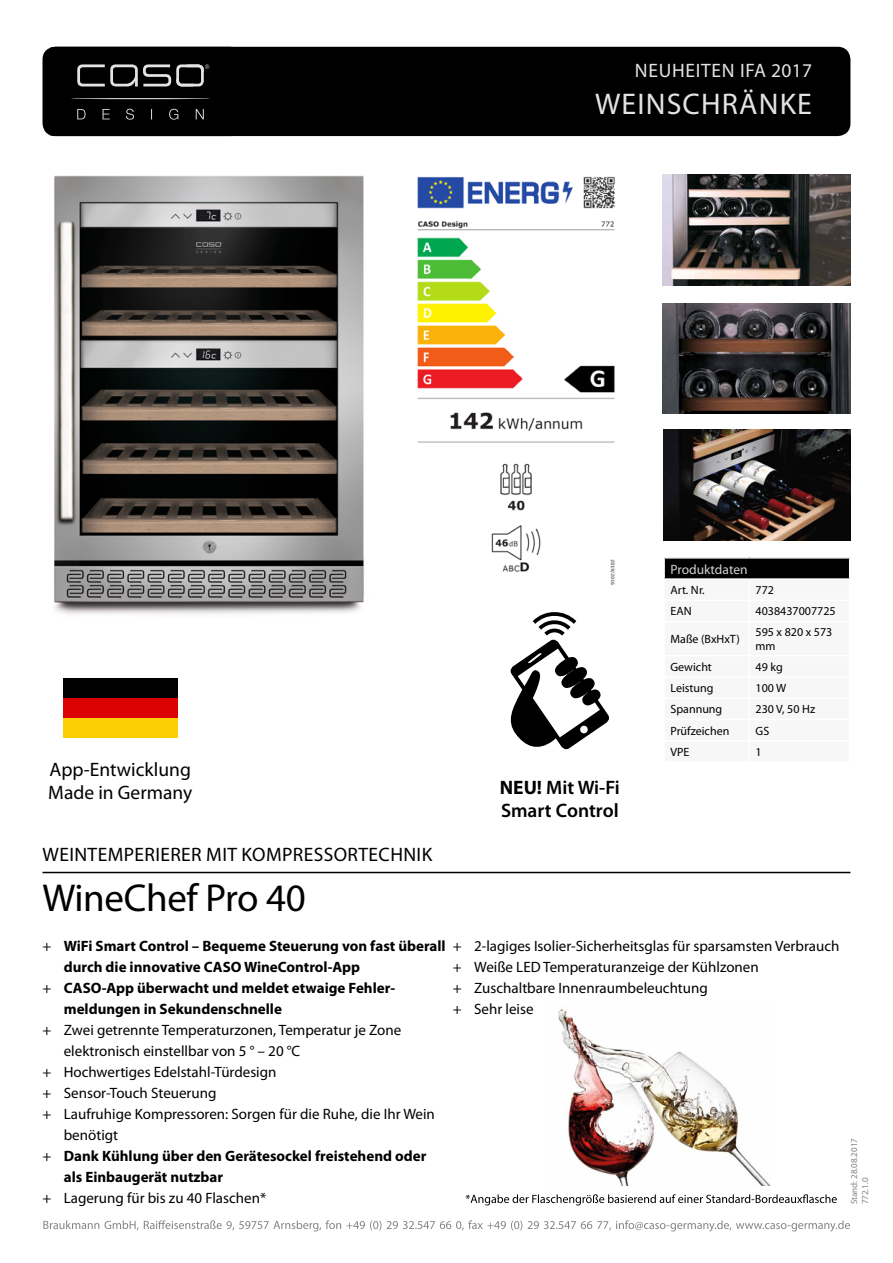
<style>
.page{position:relative;width:893px;height:1263px;background:#fff}
.page>*{position:absolute;margin:0;border:0;box-sizing:border-box;transform-origin:0 0}
.t1{font:39px "Myriad Pro";letter-spacing:-.01em;color:#000}
.t2{font:30px "Myriad Pro";letter-spacing:.04em;color:#e3e3e3}
.t3{font:19.5px "Myriad Pro";letter-spacing:.02em;color:#000}
.t4{font:19.5px/23.4px "Myriad Pro";color:#000}
.t5{font:600 19.5px/23.4px "Myriad Pro";color:#000}
.t6{font:19.5px "Myriad Pro";letter-spacing:.04em;color:#e3e3e3}
.t7{font:15px/21px "Myriad Pro";color:#000}
.t8{font:700 15px "Myriad Pro";color:#000}
.t9{font:13.5px "Myriad Pro";color:#d2d2d2}
.t10{font:12px/14.4px "Myriad Pro";color:#000}
.t11{font:9px/10.8px "Myriad Pro";color:#848484}
.s1{font-weight:700}
.s2{font-weight:400}
</style>
<div class="page">
<hr style="left:43px;top:872px;width:807px;height:1px;background:#000">
<svg style="left:43px;top:1220px;width:807px;height:11px"></svg>
<div style="left:43px;top:47px;width:807px;height:89px;background:#000;border-radius:13px"></div>
<svg style="left:50px;top:47px;width:160px;height:89px"></svg>
<div style="left:664px;top:559px;width:186px;height:20px;background:#000"></div>
<svg style="left:466px;top:1194px;width:371px;height:11px"></svg>
<img style="left:558px;top:1009px;width:212px;height:176px">
<img style="left:663px;top:429px;width:187px;height:111px">
<img style="left:663px;top:303px;width:187px;height:111px">
<div style="left:63px;top:678px;width:115px;height:20px;background:#000"></div>
<div style="left:63px;top:698px;width:115px;height:20px;background:#dc0203"></div>
<div style="left:63px;top:718px;width:115px;height:20px;background:#fccf04"></div>
<svg style="left:510px;top:612px;width:99px;height:138px"></svg>
<img style="left:663px;top:175px;width:187px;height:110px">
<img style="left:54px;top:175px;width:310px;height:440px">
<img style="left:417px;top:176px;width:198px;height:409px">
<h3 class="t6" style="left:635px;top:58px;width:179px">NEUHEITEN IFA 2017</h3>
<h2 class="t2" style="left:595px;top:85px;width:218px">WEINSCHRÄNKE</h2>
<h3 class="t4" style="left:48px;top:757px;width:145px">App-Entwicklung<br>Made in Germany</h3>
<h3 class="t5" style="left:500px;top:775px;width:122px"><span class="s1">NEU!</span> Mit Wi-Fi<br>Smart Control</h3>
<p class="t9" style="left:670px;top:561px;width:79px">Produktdaten</p>
<p class="t10" style="left:670px;top:583px;width:36px">Art. Nr.</p>
<p class="t10" style="left:756px;top:583px;width:20px">772</p>
<p class="t10" style="left:670px;top:604px;width:23px">EAN</p>
<p class="t10" style="left:756px;top:604px;width:82px">4038437007725</p>
<p class="t10" style="left:670px;top:632px;width:71px">Maße (BxHxT)</p>
<p class="t10" style="left:756px;top:624px;width:78px">595 x 820 x 573 mm</p>
<p class="t10" style="left:670px;top:659px;width:43px">Gewicht</p>
<p class="t10" style="left:756px;top:659px;width:29px">49 kg</p>
<p class="t10" style="left:670px;top:681px;width:45px">Leistung</p>
<p class="t10" style="left:756px;top:681px;width:32px">100 W</p>
<p class="t10" style="left:670px;top:702px;width:53px">Spannung</p>
<p class="t10" style="left:756px;top:702px;width:61px">230 V, 50 Hz</p>
<p class="t10" style="left:670px;top:723px;width:60px">Prüfzeichen</p>
<p class="t10" style="left:756px;top:723px;width:15px">GS</p>
<p class="t10" style="left:670px;top:744px;width:20px">VPE</p>
<p class="t10" style="left:756px;top:744px;width:8px">1</p>
<h3 class="t3" style="left:43px;top:842px;width:391px">WEINTEMPERIERER MIT KOMPRESSORTECHNIK</h3>
<h1 class="t1" style="left:43px;top:873px;width:265px">WineChef Pro 40</h1>
<p class="t8" style="left:43px;top:936px;width:405px"><span class="s2">+</span> WiFi Smart Control – Bequeme Steuerung von fast überall</p>
<p class="t8" style="left:64px;top:957px;width:298px">durch die innovative CASO WineControl-App</p>
<p class="t8" style="left:43px;top:978px;width:354px"><span class="s2">+</span> CASO-App überwacht und meldet etwaige Fehler-</p>
<p class="t8" style="left:64px;top:999px;width:220px">meldungen in Sekundenschnelle</p>
<p class="t7" style="left:43px;top:1019px;width:360px">+ Zwei getrennte Temperaturzonen, Temperatur je Zone</p>
<p class="t7" style="left:64px;top:1040px;width:238px">elektronisch einstellbar von 5 ° – 20 °C</p>
<p class="t7" style="left:43px;top:1061px;width:235px">+ Hochwertiges Edelstahl-Türdesign</p>
<p class="t7" style="left:43px;top:1082px;width:175px">+ Sensor-Touch Steuerung</p>
<p class="t7" style="left:43px;top:1103px;width:394px">+ Laufruhige Kompressoren: Sorgen für die Ruhe, die Ihr Wein</p>
<p class="t7" style="left:64px;top:1124px;width:56px">benötigt</p>
<p class="t8" style="left:43px;top:1146px;width:385px"><span class="s2">+</span> Dank Kühlung über den Gerätesockel freistehend oder</p>
<p class="t8" style="left:64px;top:1167px;width:161px">als Einbaugerät nutzbar</p>
<p class="t7" style="left:43px;top:1187px;width:225px">+ Lagerung für bis zu 40 Flaschen*</p>
<p class="t7" style="left:453px;top:935px;width:388px">+ 2-lagiges Isolier-Sicherheitsglas für sparsamsten Verbrauch + Weiße LED Temperaturanzeige der Kühlzonen<br>+ Zuschaltbare Innenraumbeleuchtung<br>+ Sehr leise</p>
<p class="t11" style="left:849px;top:1204px;width:68px;rotate:-90deg">Stand: 28.08.2017<br>772.1.0</p>
</div>
